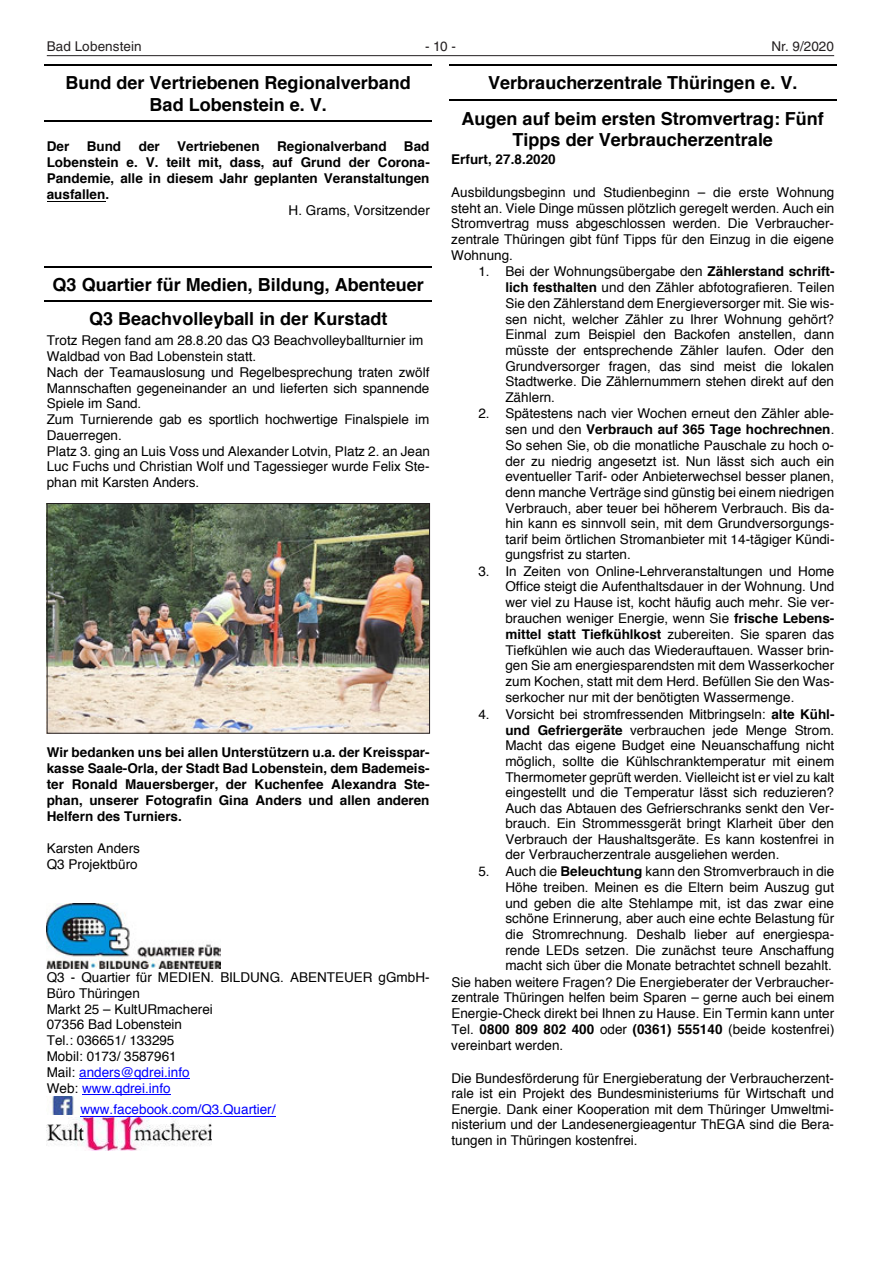
<style>
.page{position:relative;width:881px;height:1263px;background:#fff}
.page>*{position:absolute;margin:0;border:0;box-sizing:border-box;transform-origin:0 0}
.t1{font:700 18px/21.6px "Helvetica";color:#000;text-align:center}
.t2{font:13.5px/15.6px "Helvetica";letter-spacing:.005em;color:#000;text-align:justify}
.t3{font:700 13.5px/16px "Helvetica";color:#000;text-align:justify}
.t4{font:13.5px "Helvetica";letter-spacing:.005em;color:#00f}
.t5{font:13.5px "Helvetica LT";letter-spacing:.005em;color:#231f20}
.s1{font-weight:400}
.s2{font-weight:700}
.s3{color:#00f}
</style>
<div class="page">
<hr style="left:47px;top:55px;width:786px;height:1px;background:#231f20">
<hr style="left:45px;top:65px;width:387px;height:1px;background:#000">
<hr style="left:45px;top:121px;width:387px;height:1px;background:#000">
<hr style="left:47px;top:201px;width:58px;height:1px;background:#000">
<hr style="left:45px;top:266px;width:387px;height:1px;background:#000">
<hr style="left:45px;top:301px;width:387px;height:1px;background:#000">
<hr style="left:79px;top:1078px;width:110px;height:1px;background:#00f">
<hr style="left:82px;top:1094px;width:89px;height:1px;background:#00f">
<hr style="left:80px;top:1116px;width:196px;height:1px;background:#00f">
<hr style="left:449px;top:65px;width:387px;height:1px;background:#000">
<hr style="left:449px;top:99px;width:387px;height:2px;background:#000">
<img style="left:47px;top:904px;width:173px;height:64px">
<img style="left:50px;top:1096px;width:24px;height:18px">
<img style="left:47px;top:1117px;width:164px;height:34px">
<img style="left:49px;top:505px;width:378px;height:226px">
<div style="left:47px;top:503px;width:382px;height:230px;border:1px solid #231f20"></div>
<p class="t5" style="left:47px;top:38px;width:96px">Bad Lobenstein</p>
<p class="t5" style="left:425px;top:38px;width:32px">- 10 -</p>
<p class="t5" style="left:771px;top:38px;width:64px">Nr. 9/2020</p>
<p class="t2" style="left:47px;top:44px;width:95px">Bad Lobenstein</p>
<p class="t2" style="left:425px;top:44px;width:32px">– 10–</p>
<p class="t3" style="left:770px;top:44px;width:65px"><span class="s1">Nr.</span> 9/2020</p>
<p class="t1" style="left:65px;top:72px;width:347px">Bund der Vertriebenen Regionalverband<br>Bad Lobenstein e. V.</p>
<p class="t3" style="left:47px;top:139px;width:24px">Der</p>
<p class="t3" style="left:87px;top:139px;width:36px">Bund</p>
<p class="t3" style="left:139px;top:139px;width:23px">der</p>
<p class="t3" style="left:177px;top:139px;width:84px">Vertriebenen</p>
<p class="t3" style="left:277px;top:139px;width:111px">Regionalverband</p>
<p class="t3" style="left:404px;top:139px;width:27px">Bad</p>
<p class="t3" style="left:47px;top:155px;width:384px">Lobenstein e. V. teilt mit, dass, auf Grund der Corona-</p>
<p class="t3" style="left:47px;top:171px;width:384px">Pandemie, alle in diesem Jahr geplanten Veranstaltungen</p>
<p class="t3" style="left:47px;top:187px;width:64px">ausfallen.</p>
<p class="t2" style="left:288px;top:203px;width:143px">H. Grams, Vorsitzender</p>
<p class="t1" style="left:461px;top:66px;width:364px;line-height:35.2px">Verbraucherzentrale Thüringen e. V.<br>Augen auf beim ersten Stromvertrag: Fünf</p>
<p class="t1" style="left:512px;top:129px;width:262px">Tipps der Verbraucherzentrale</p>
<p class="t3" style="left:451px;top:152px;width:106px">Erfurt, 27.8.2020</p>
<p class="t2" style="left:451px;top:185px;width:384px">Ausbildungsbeginn und Studienbeginn – die erste Wohnung steht an. Viele Dinge müssen plötzlich geregelt werden. Auch ein Stromvertrag muss abgeschlossen werden. Die Verbraucher&shy;zentrale Thüringen gibt fünf Tipps für den Einzug in die eigene Wohnung.</p>
<p class="t2" style="left:505px;top:264px;width:330px;text-indent:-27px">1. Bei der Wohnungsübergabe den <span class="s2">Zählerstand schrift&shy;lich festhalten</span> und den Zähler abfotografieren. Teilen Sie den Zählerstand dem Energieversorger mit. Sie wis&shy;sen nicht, welcher Zähler zu Ihrer Wohnung gehört?<br>Einmal zum Beispiel den Backofen anstellen, dann müsste der entsprechende Zähler laufen. Oder den Grundversorger fragen, das sind meist die lokalen Stadtwerke. Die Zählernummern stehen direkt auf den Zählern.</p>
<p class="t2" style="left:505px;top:406px;width:330px;text-indent:-27px">2. Spätestens nach vier Wochen erneut den Zähler able&shy;sen und den <span class="s2">Verbrauch auf 365 Tage hochrechnen</span>.<br>So sehen Sie, ob die monatliche Pauschale zu hoch o&shy;der zu niedrig angesetzt ist. Nun lässt sich auch ein eventueller Tarif- oder Anbieterwechsel besser planen, denn manche Verträge sind günstig bei einem niedrigen Verbrauch, aber teuer bei höherem Verbrauch. Bis da&shy;hin kann es sinnvoll sein, mit dem Grundversorgungs&shy;tarif beim örtlichen Stromanbieter mit 14-tägiger Kündi&shy;gungsfrist zu starten.</p>
<p class="t2" style="left:505px;top:563px;width:330px;text-indent:-27px">3. In Zeiten von Online-Lehrveranstaltungen und Home Office steigt die Aufenthaltsdauer in der Wohnung. Und wer viel zu Hause ist, kocht häufig auch mehr. Sie ver&shy;brauchen weniger Energie, wenn Sie <span class="s2">frische Lebens&shy;mittel statt Tiefkühlkost</span> zubereiten. Sie sparen das Tiefkühlen wie auch das Wiederauftauen. Wasser brin&shy;gen Sie am energiesparendsten mit dem Wasserkocher zum Kochen, statt mit dem Herd. Befüllen Sie den Was&shy;serkocher nur mit der benötigten Wassermenge.</p>
<p class="t2" style="left:505px;top:706px;width:330px;text-indent:-27px">4. Vorsicht bei stromfressenden Mitbringseln: <span class="s2">alte Kühl&shy;und Gefriergeräte</span> verbrauchen jede Menge Strom.<br>Macht das eigene Budget eine Neuanschaffung nicht möglich, sollte die Kühlschranktemperatur mit einem Thermometer geprüft werden. Vielleicht ist er viel zu kalt eingestellt und die Temperatur lässt sich reduzieren?<br>Auch das Abtauen des Gefrierschranks senkt den Ver&shy;brauch. Ein Strommessgerät bringt Klarheit über den Verbrauch der Haushaltsgeräte. Es kann kostenfrei in der Verbraucherzentrale ausgeliehen werden.</p>
<p class="t2" style="left:478px;top:864px;width:357px">5. Auch die <span class="s2">Beleuchtung</span> kann den Stromverbrauch in die</p>
<p class="t2" style="left:505px;top:880px;width:330px">Höhe treiben. Meinen es die Eltern beim Auszug gut</p>
<p class="t2" style="left:505px;top:895px;width:330px">und geben die alte Stehlampe mit, ist das zwar eine</p>
<p class="t2" style="left:505px;top:911px;width:330px">schöne Erinnerung, aber auch eine echte Belastung für</p>
<p class="t2" style="left:505px;top:927px;width:330px">die Stromrechnung. Deshalb lieber auf energiespa-</p>
<p class="t2" style="left:505px;top:942px;width:330px">rende LEDs setzen. Die zunächst teure Anschaffung</p>
<p class="t2" style="left:505px;top:958px;width:328px">macht sich über die Monate betrachtet schnell bezahlt.</p>
<p class="t2" style="left:451px;top:974px;width:384px">Sie haben weitere Fragen? Die Energieberater der Verbraucher-</p>
<p class="t2" style="left:451px;top:990px;width:384px">zentrale Thüringen helfen beim Sparen – gerne auch bei einem</p>
<p class="t2" style="left:451px;top:1006px;width:384px">Energie-Check direkt bei Ihnen zu Hause. Ein Termin kann unter</p>
<p class="t2" style="left:451px;top:1022px;width:384px">Tel. <span class="s2">0800 809 802 400</span> oder <span class="s2">(0361) 555140</span> (beide kostenfrei)</p>
<p class="t2" style="left:451px;top:1037px;width:113px">vereinbart werden.</p>
<p class="t2" style="left:451px;top:1070px;width:384px">Die Bundesförderung für Energieberatung der Verbraucherzent&shy;rale ist ein Projekt des Bundesministeriums für Wirtschaft und Energie. Dank einer Kooperation mit dem Thüringer Umweltmi&shy;nisterium und der Landesenergieagentur ThEGA sind die Bera&shy;tungen in Thüringen kostenfrei.</p>
<p class="t1" style="left:52px;top:267px;width:373px;line-height:34.5px">Q3 Quartier für Medien, Bildung, Abenteuer<br>Q3 Beachvolleyball in der Kurstadt</p>
<p class="t2" style="left:47px;top:333px;width:384px;text-align:left">Trotz Regen fand am 28.8.20 das Q3 Beachvolleyballturnier im Waldbad von Bad Lobenstein statt.<br>Nach der Teamauslosung und Regelbesprechung traten zwölf Mannschaften gegeneinander an und lieferten sich spannende Spiele im Sand.<br>Zum Turnierende gab es sportlich hochwertige Finalspiele im Dauerregen.<br>Platz 3. ging an Luis Voss und Alexander Lotvin, Platz 2. an Jean Luc Fuchs und Christian Wolf und Tagessieger wurde Felix Ste&shy;phan mit Karsten Anders.</p>
<p class="t3" style="left:47px;top:744px;width:384px">Wir bedanken uns bei allen Unterstützern u.a. der Kreisspar&shy;kasse Saale-Orla, der Stadt Bad Lobenstein, dem Bademeis&shy;ter Ronald Mauersberger, der Kuchenfee Alexandra Ste&shy;phan, unserer Fotografin Gina Anders und allen anderen Helfern des Turniers.</p>
<p class="t2" style="left:47px;top:841px;width:95px">Karsten Anders<br>Q3 Projektbüro</p>
<p class="t2" style="left:47px;top:970px;width:384px;text-align:left">Q3 - Quartier für MEDIEN. BILDUNG. ABENTEUER gGmbH-<br>Büro Thüringen<br>Markt 25 – KultURmacherei<br>07356 Bad Lobenstein<br>Tel.: 036651/ 133295<br>Mobil: 0173/ 3587961<br>Mail: <span class="s3">anders@qdrei.info<br></span>Web: <span class="s3">www.qdrei.info</span></p>
<p class="t4" style="left:80px;top:1099px;width:196px">www.facebook.com/Q3.Quartier/</p>
</div>
